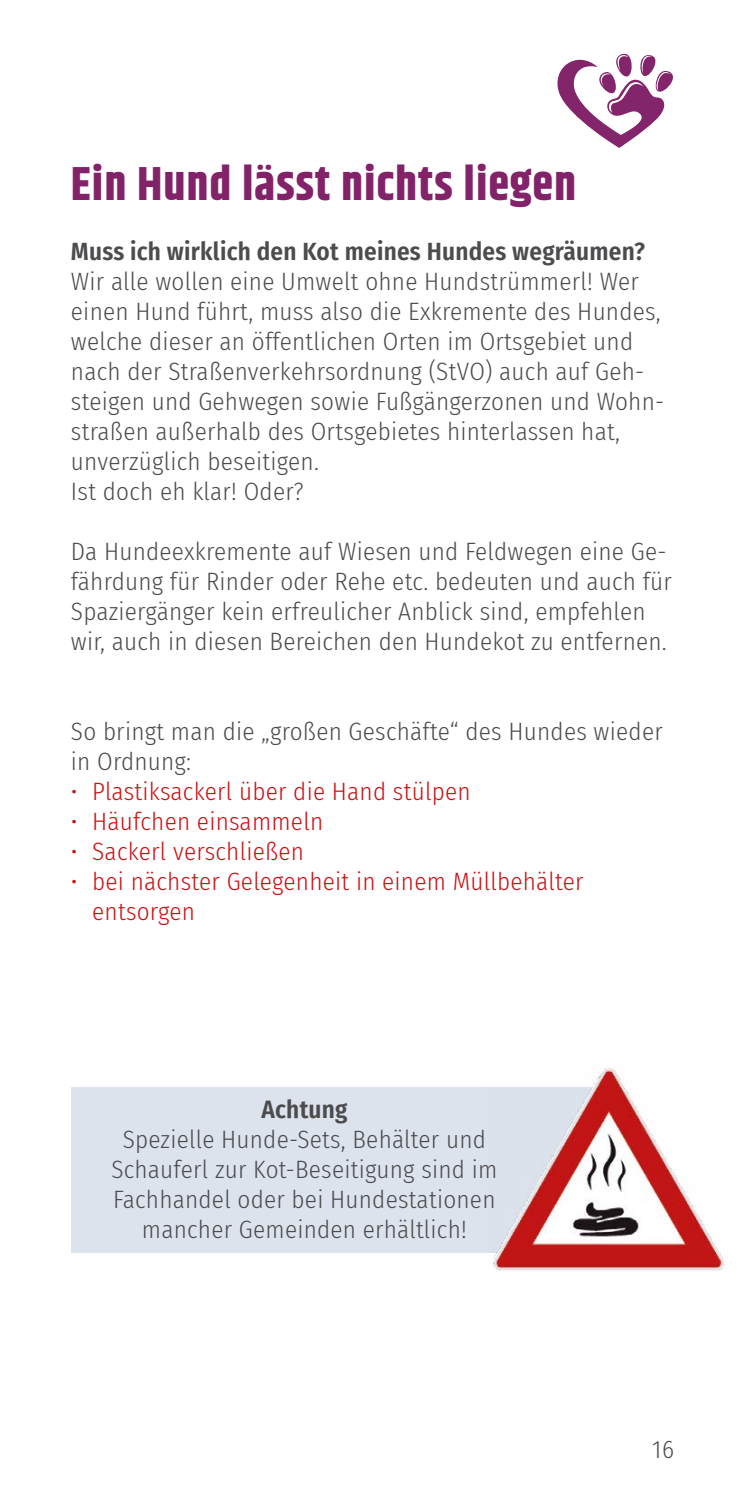
<style>
.page{position:relative;width:745px;height:1489px;background:#fff}
.page>*{position:absolute;margin:0;border:0;box-sizing:border-box;transform-origin:0 0}
.H1_Überschrift_lila{font:700 47.5px "Khand";letter-spacing:.02em;color:#822369}
.P_Fließtext{font:300 25px/30px "Fira Sans Condensed";letter-spacing:.01em;color:#4c4b4e}
.t1{font:300 25px/30px "Fira Sans Condensed";letter-spacing:.01em;color:#cc1013}
.P_Achtung{font:300 25px/30px "Fira Sans Condensed";letter-spacing:.01em;color:#4c4b4e;text-align:center}
.H2_Überschrift_fett{font:600 25px "Fira Sans Condensed";letter-spacing:.01em;color:#4c4b4e}
.P_Achtung-2{font:600 25px "Fira Sans Condensed";letter-spacing:.01em;color:#4c4b4e}
</style>
<div class="page">
<div style="left:71px;top:1086px;width:537px;height:165px;background:#dce3ec"></div>
<svg style="left:557px;top:53px;width:117px;height:95px"></svg>
<img style="left:483px;top:1067px;width:241px;height:204px">
<h1 class="H1_Überschrift_lila" style="left:71px;top:150px;width:506px">Ein Hund lässt nichts liegen</h1>
<h2 class="H2_Überschrift_fett" style="left:71px;top:231px;width:575px">Muss ich wirklich den Kot meines Hundes wegräumen?</h2>
<p class="P_Fließtext" style="left:71px;top:266px;width:594px">Wir alle wollen eine Umwelt ohne Hundstrümmerl! Wer einen Hund führt, muss also die Exkremente des Hundes, welche dieser an öffentlichen Orten im Ortsgebiet und nach der Straßenverkehrsordnung (StVO) auch auf Geh&shy;steigen und Gehwegen sowie Fußgängerzonen und Wohn&shy;straßen außerhalb des Ortsgebietes hinterlassen hat, unverzüglich beseitigen.</p>
<p class="P_Fließtext" style="left:71px;top:476px;width:234px">Ist doch eh klar! Oder?</p>
<p class="P_Fließtext" style="left:71px;top:536px;width:602px">Da Hundeexkremente auf Wiesen und Feldwegen eine Ge&shy;fährdung für Rinder oder Rehe etc. bedeuten und auch für Spaziergänger kein erfreulicher Anblick sind, empfehlen wir, auch in diesen Bereichen den Hundekot zu entfernen.</p>
<p class="P_Fließtext" style="left:71px;top:716px;width:593px">So bringt man die „großen Geschäfte“ des Hundes wieder in Ordnung:</p>
<p class="t1" style="left:71px;top:776px;width:401px">• Plastiksackerl über die Hand stülpen</p>
<p class="t1" style="left:71px;top:806px;width:253px">• Häufchen einsammeln</p>
<p class="t1" style="left:71px;top:836px;width:234px">• Sackerl verschließen</p>
<p class="t1" style="left:92px;top:866px;width:492px;text-indent:-21px">• bei nächster Gelegenheit in einem Müllbehälter entsorgen</p>
<p class="P_Achtung-2" style="left:261px;top:1088px;width:87px">Achtung</p>
<p class="P_Achtung" style="left:111px;top:1124px;width:387px">Spezielle Hunde-Sets, Behälter und Schauferl zur Kot-Beseitigung sind im Fachhandel oder bei Hundestationen mancher Gemeinden erhältlich!</p>
<p class="P_Fließtext" style="left:651px;top:1433px;width:23px">16</p>
</div>
